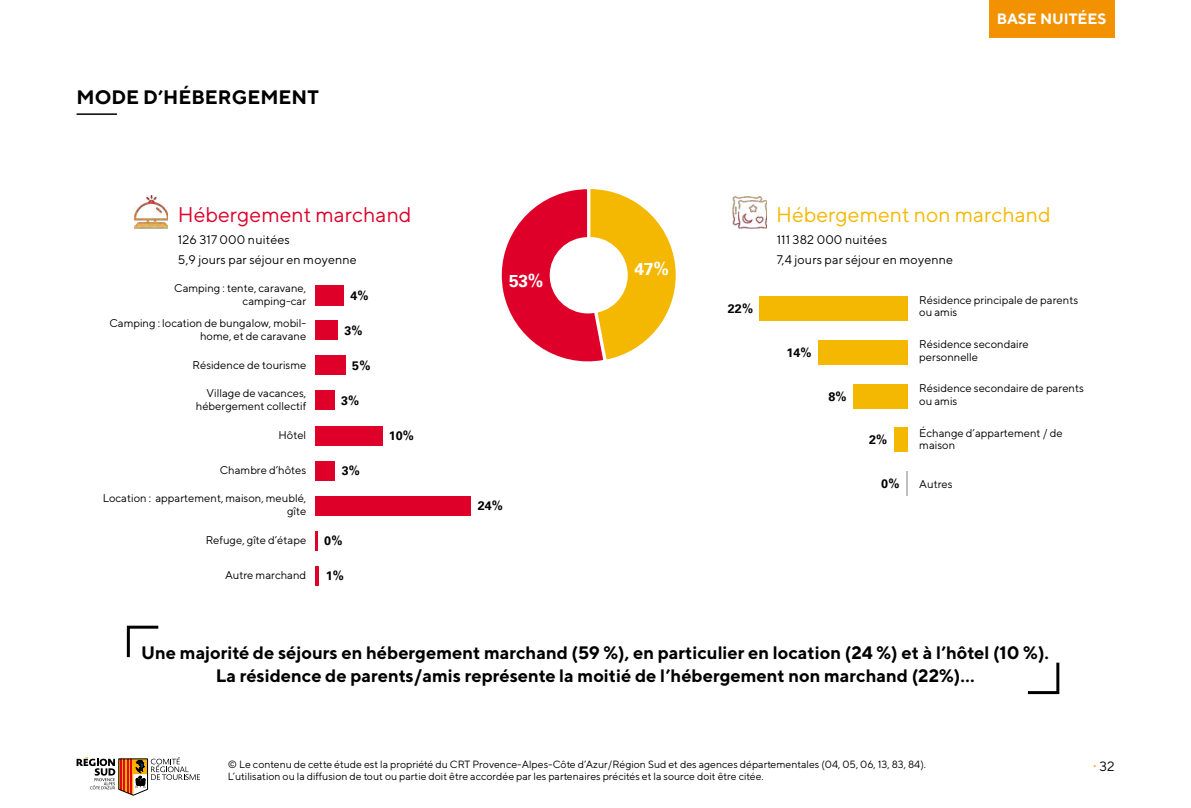
<style>
.page{position:relative;width:1191px;height:808px;background:#fff}
.page>*{position:absolute;margin:0;border:0;box-sizing:border-box;transform-origin:0 0}
.t1{font:21.15px "TT Norms";color:#f4b803}
.t2{font:21.15px "TT Norms";color:#de0029}
.t3{font:700 19.5px "TT Norms";color:#000}
.t4{font:700 18px/22.5px "TT Norms";color:#000;text-align:center}
.t5{font:700 17.4px "Univers";color:#fff}
.t6{font:700 15px "TT Norms";color:#fff}
.t7{font:13.5px "TT Norms";color:#000}
.t8{font:12.45px/20.2px "TT Norms";letter-spacing:.01em;color:#000}
.t9{font:700 12.45px "Univers";letter-spacing:.01em;color:#000}
.t10{font:11.25px/12.6px "TT Norms";letter-spacing:-.005em;color:#000}
.t11{font:10.5px/12px "TT Norms";color:#000}
</style>
<div class="page">
<svg style="left:77px;top:757px;width:123px;height:38px"></svg>
<div style="left:989px;top:0;width:125px;height:37px;background:#f39200"></div>
<div style="left:315px;top:320px;width:23px;height:20px;background:#de0029"></div>
<div style="left:315px;top:355px;width:31px;height:20px;background:#de0029"></div>
<div style="left:315px;top:390px;width:20px;height:20px;background:#de0029"></div>
<div style="left:315px;top:426px;width:67px;height:19px;background:#de0029"></div>
<div style="left:315px;top:461px;width:20px;height:20px;background:#de0029"></div>
<div style="left:315px;top:496px;width:156px;height:20px;background:#de0029"></div>
<hr style="left:315px;top:531px;width:3px;height:20px;background:#de0029">
<hr style="left:315px;top:566px;width:4px;height:20px;background:#de0029">
<div style="left:315px;top:285px;width:29px;height:20px;background:#de0029"></div>
<div style="left:818px;top:340px;width:89px;height:25px;background:#f4b803"></div>
<div style="left:853px;top:384px;width:54px;height:24px;background:#f4b803"></div>
<div style="left:893px;top:427px;width:14px;height:25px;background:#f4b803"></div>
<svg style="left:906px;top:471px;width:1px;height:25px"></svg>
<div style="left:759px;top:297px;width:149px;height:24px;background:#f4b803"></div>
<svg style="left:501px;top:189px;width:175px;height:173px"></svg>
<img style="left:733px;top:196px;width:33px;height:33px">
<img style="left:134px;top:195px;width:33px;height:34px">
<svg style="left:126px;top:625px;width:33px;height:33px"></svg>
<svg style="left:1027px;top:662px;width:33px;height:33px"></svg>
<hr style="left:77px;top:113px;width:40px;height:2px;background:#000">
<h2 class="t3" style="left:77px;top:85px;width:244px">MODE D’HÉBERGEMENT</h2>
<h1 class="t2" style="left:178px;top:201px;width:235px">Hébergement marchand</h1>
<p class="t8" style="left:178px;top:229px;width:180px">126 317 000 nuitées<br>5,9 jours par séjour en moyenne</p>
<p class="t10" style="left:174px;top:282px;width:133px;text-align:right">Camping : tente, caravane, camping-car</p>
<p class="t10" style="left:109px;top:317px;width:198px;text-align:right">Camping : location de bungalow, mobil&shy;home, et de caravane</p>
<p class="t10" style="left:192px;top:358px;width:115px">Résidence de tourisme</p>
<p class="t10" style="left:196px;top:387px;width:112px;text-align:right">Village de vacances, hébergement collectif</p>
<p class="t10" style="left:278px;top:428px;width:29px">Hôtel</p>
<p class="t10" style="left:220px;top:463px;width:88px">Chambre d’hôtes</p>
<p class="t10" style="left:103px;top:492px;width:205px;text-align:right">Location : appartement, maison, meublé, gîte</p>
<p class="t10" style="left:206px;top:533px;width:102px">Refuge, gîte d’étape</p>
<p class="t10" style="left:225px;top:568px;width:83px">Autre marchand</p>
<p class="t9" style="left:350px;top:288px;width:20px">4%</p>
<p class="t9" style="left:344px;top:323px;width:20px">3%</p>
<p class="t9" style="left:352px;top:358px;width:20px">5%</p>
<p class="t9" style="left:341px;top:393px;width:20px">3%</p>
<p class="t9" style="left:389px;top:428px;width:27px">10%</p>
<p class="t9" style="left:342px;top:463px;width:20px">3%</p>
<p class="t9" style="left:324px;top:534px;width:20px">0%</p>
<p class="t9" style="left:326px;top:569px;width:20px">1%</p>
<h3 class="t5" style="left:509px;top:270px;width:36px">53%</h3>
<p class="t9" style="left:478px;top:499px;width:27px">24%</p>
<h3 class="t6" style="left:997px;top:9px;width:111px">BASE NUITÉES</h3>
<h3 class="t5" style="left:634px;top:259px;width:36px">47%</h3>
<p class="t9" style="left:728px;top:302px;width:27px">22%</p>
<h1 class="t1" style="left:776px;top:201px;width:276px">Hébergement non marchand</h1>
<p class="t8" style="left:776px;top:229px;width:178px">111 382 000 nuitées<br>7,4 jours par séjour en moyenne</p>
<p class="t9" style="left:786px;top:345px;width:27px">14%</p>
<p class="t9" style="left:828px;top:389px;width:20px">8%</p>
<p class="t9" style="left:869px;top:432px;width:20px">2%</p>
<p class="t9" style="left:881px;top:476px;width:20px">0%</p>
<p class="t10" style="left:919px;top:293px;width:160px">Résidence principale de parents ou amis</p>
<p class="t10" style="left:919px;top:338px;width:111px">Résidence secondaire personnelle</p>
<p class="t10" style="left:919px;top:382px;width:166px">Résidence secondaire de parents ou amis</p>
<p class="t10" style="left:919px;top:426px;width:145px">Échange d’appartement / de maison</p>
<p class="t10" style="left:919px;top:477px;width:35px">Autres</p>
<h3 class="t4" style="left:141px;top:641px;width:909px">Une majorité de séjours en hébergement marchand (59 %), en particulier en location (24 %) et à l’hôtel (10 %).<br>La résidence de parents/amis représente la moitié de l’hébergement non marchand (22%)…</h3>
<p class="t11" style="left:228px;top:758px;width:699px">© Le contenu de cette étude est la propriété du CRT Provence-Alpes-Côte d’Azur/Région Sud et des agences départementales (04, 05, 06, 13, 83, 84).<br>L’utilisation ou la diffusion de tout ou partie doit être accordée par les partenaires précités et la source doit être citée.</p>
<p class="t7" style="left:1093px;top:758px;width:23px"><sup>.</sup> 32</p>
</div>
